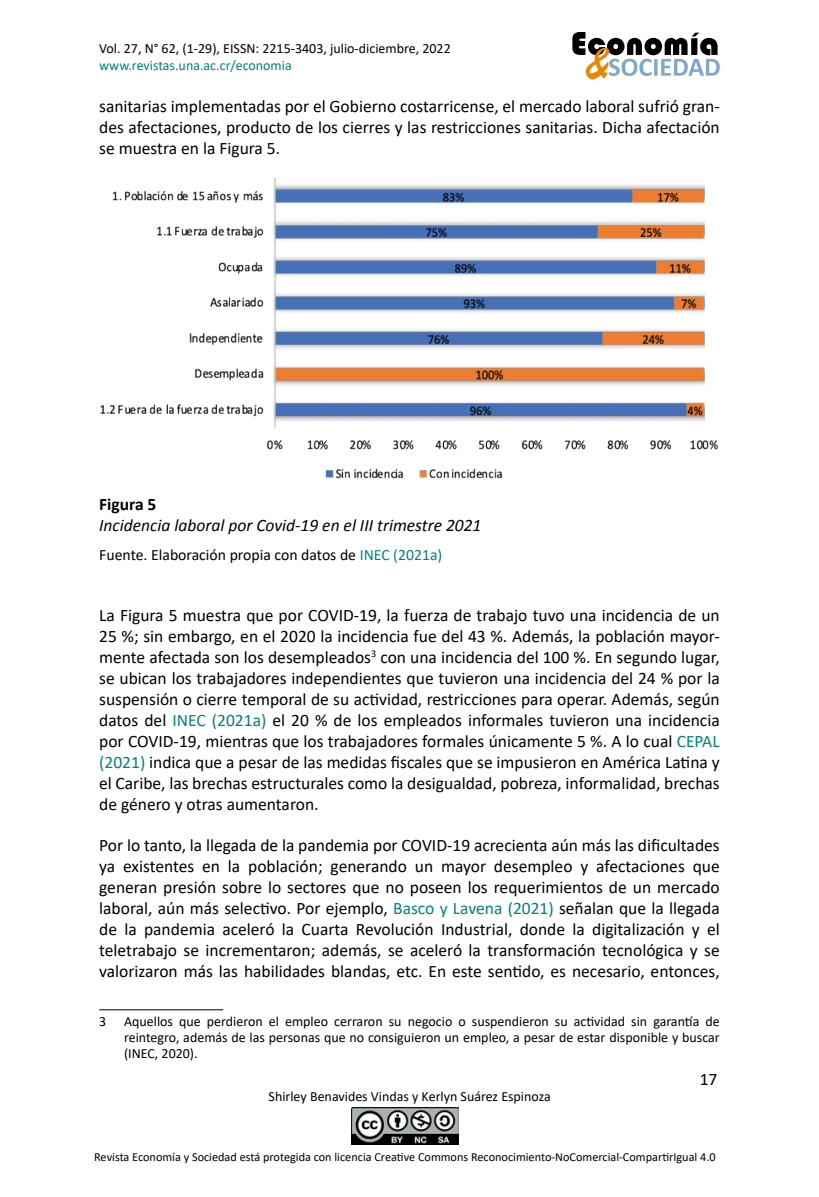
<style>
.page{position:relative;width:819px;height:1197px;background:#fff}
.page>*{position:absolute;margin:0;border:0;box-sizing:border-box;transform-origin:0 0}
.t1{font:17.5px/21px "Calibri";color:#000;text-align:justify}
.t2{font:italic 17.5px "Calibri";color:#000}
.t3{font:700 17.5px "Calibri";color:#000}
.t4{font:15.75px "Calibri";color:#000}
.t5{font:14px/16.1px "Calibri";color:#000;text-align:justify}
.t6{font:14px "Calibri";color:#008379}
.t7{font:12.25px "Calibri";color:#000}
.s1{color:#008379}
</style>
<div class="page">
<svg style="left:572px;top:32px;width:148px;height:47px"></svg>
<img style="left:352px;top:1107px;width:106px;height:38px">
<img style="left:100px;top:178px;width:618px;height:301px">
<hr style="left:99px;top:1009px;width:124px;height:1px;background:#000">
<p class="t5" style="left:99px;top:40px;width:353px">Vol. 27, N° 62, (1-29), EISSN: 2215-3403, julio-diciembre, 2022</p>
<p class="t6" style="left:99px;top:55px;width:194px">www.revistas.una.ac.cr/economia</p>
<p class="t1" style="left:99px;top:96px;width:622px">sanitarias implementadas por el Gobierno costarricense, el mercado laboral sufrió gran&shy;des afectaciones, producto de los cierres y las restricciones sanitarias. Dicha afectación se muestra en la Figura 5.</p>
<p class="t3" style="left:99px;top:492px;width:59px">Figura 5</p>
<p class="t2" style="left:99px;top:513px;width:384px">Incidencia laboral por Covid-19 en el III trimestre 2021</p>
<p class="t4" style="left:99px;top:544px;width:345px">Fuente. Elaboración propia con datos de <span class="s1">INEC (2021a)</span></p>
<p class="t1" style="left:99px;top:604px;width:622px">La Figura 5 muestra que por COVID-19, la fuerza de trabajo tuvo una incidencia de un 25 %; sin embargo, en el 2020 la incidencia fue del 43 %. Además, la población mayor&shy;mente afectada son los desempleados<sup>3</sup> con una incidencia del 100 %. En segundo lugar, se ubican los trabajadores independientes que tuvieron una incidencia del 24 % por la suspensión o cierre temporal de su actividad, restricciones para operar. Además, según datos del <span class="s1">INEC (2021a)</span> el 20 % de los empleados informales tuvieron una incidencia por COVID-19, mientras que los trabajadores formales únicamente 5 %. A lo cual <span class="s1">CEPAL (2021)</span> indica que a pesar de las medidas fiscales que se impusieron en América Latina y el Caribe, las brechas estructurales como la desigualdad, pobreza, informalidad, brechas de género y otras aumentaron.</p>
<p class="t1" style="left:99px;top:834px;width:622px">Por lo tanto, la llegada de la pandemia por COVID-19 acrecienta aún más las dificultades ya existentes en la población; generando un mayor desempleo y afectaciones que generan presión sobre lo sectores que no poseen los requerimientos de un mercado laboral, aún más selectivo. Por ejemplo, <span class="s1">Basco y Lavena (2021)</span> señalan que la llegada de la pandemia aceleró la Cuarta Revolución Industrial, donde la digitalización y el teletrabajo se incrementaron; además, se aceleró la transformación tecnológica y se valorizaron más las habilidades blandas, etc. En este sentido, es necesario, entonces,</p>
<p class="t5" style="left:99px;top:1013px;width:9px">3</p>
<p class="t5" style="left:124px;top:1013px;width:597px">Aquellos que perdieron el empleo cerraron su negocio o suspendieron su actividad sin garantía de reintegro, además de las personas que no consiguieron un empleo, a pesar de estar disponible y buscar (INEC, 2020).</p>
<p class="t5" style="left:269px;top:1087px;width:284px">Shirley Benavides Vindas y Kerlyn Suárez Espinoza</p>
<p class="t1" style="left:700px;top:1068px;width:19px">17</p>
<p class="t7" style="left:94px;top:1149px;width:623px">Revista Economía y Sociedad está protegida con licencia Creative Commons Reconocimiento-NoComercial-CompartirIgual 4.0</p>
</div>
